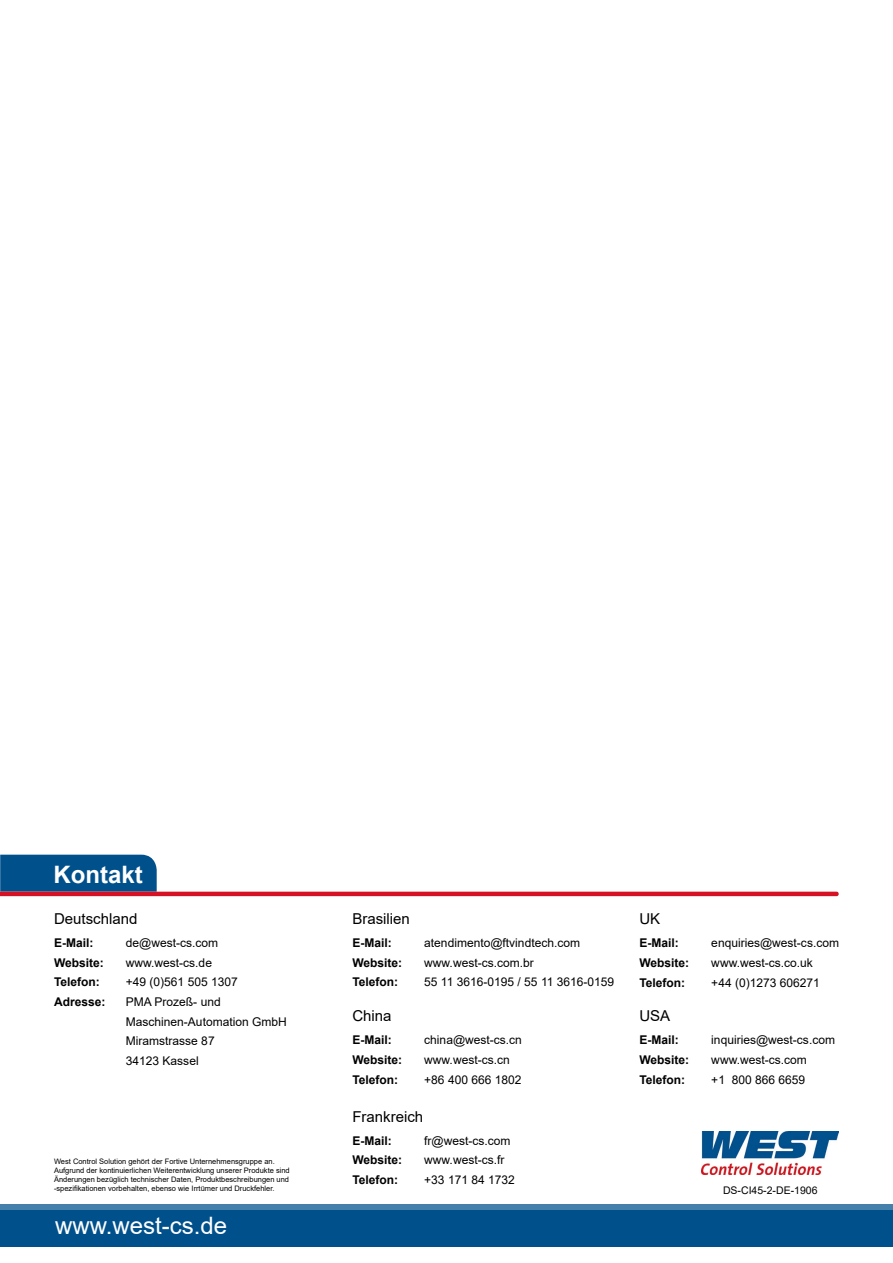
<style>
.page{position:relative;width:893px;height:1263px;background:#fff}
.page>*{position:absolute;margin:0;border:0;box-sizing:border-box;transform-origin:0 0}
.t1{font:24px "Arial";color:#fff}
.t2{font:700 24px "Arial";color:#fff}
.t3{font:15px "Arial";color:#000}
.t4{font:12px/19.6px "Arial";color:#000}
.t5{font:700 12px "Arial";color:#000}
.t6{font:10.5px "Arial";color:#000}
.t7{font:7.5px/9px "Arial";color:#000}
</style>
<div class="page">
<svg style="left:0;top:1204px;width:893px;height:7px;background:#3b79a6"></svg>
<div style="left:0;top:1211px;width:893px;height:36px;background:#00508c"></div>
<svg style="left:0;top:855px;width:839px;height:41px"></svg>
<img style="left:702px;top:1131px;width:137px;height:43px">
<h1 class="t2" style="left:53px;top:857px;width:91px">Kontakt</h1>
<p class="t3" style="left:54px;top:908px;width:85px">Deutschland</p>
<p class="t5" style="left:54px;top:934px;width:41px">E-Mail:</p>
<p class="t4" style="left:126px;top:933px;width:94px">de@west-cs.com</p>
<p class="t5" style="left:54px;top:954px;width:51px">Website:</p>
<p class="t4" style="left:126px;top:953px;width:88px">www.west-cs.de</p>
<p class="t5" style="left:54px;top:974px;width:47px">Telefon:</p>
<p class="t4" style="left:126px;top:972px;width:113px">+49 (0)561 505 1307</p>
<p class="t5" style="left:54px;top:993px;width:53px">Adresse:</p>
<p class="t4" style="left:126px;top:992px;width:162px">PMA Prozeß- und<br>Maschinen-Automation GmbH<br>Miramstrasse 87<br>34123 Kassel</p>
<p class="t7" style="left:54px;top:1157px;width:237px">West Control Solution gehört der Fortive Unternehmensgruppe an.<br>Aufgrund der kontinuierlichen Weiterentwicklung unserer Produkte sind Änderungen bezüglich technischer Daten, Produktbeschreibungen und -spezifikationen vorbehalten, ebenso wie Irrtümer und Druckfehler.</p>
<h1 class="t1" style="left:55px;top:1209px;width:174px">www.west-cs.de</h1>
<p class="t3" style="left:352px;top:908px;width:59px">Brasilien</p>
<p class="t5" style="left:352px;top:934px;width:41px">E-Mail:</p>
<p class="t4" style="left:424px;top:933px;width:157px">atendimento@ftvindtech.com</p>
<p class="t5" style="left:352px;top:954px;width:51px">Website:</p>
<p class="t4" style="left:424px;top:953px;width:111px">www.west-cs.com.br</p>
<p class="t5" style="left:352px;top:974px;width:47px">Telefon:</p>
<p class="t4" style="left:424px;top:972px;width:191px">55 11 3616-0195 / 55 11 3616-0159</p>
<p class="t3" style="left:352px;top:1005px;width:41px">China</p>
<p class="t5" style="left:352px;top:1031px;width:41px">E-Mail:</p>
<p class="t4" style="left:424px;top:1030px;width:99px">china@west-cs.cn</p>
<p class="t5" style="left:352px;top:1051px;width:51px">Website:</p>
<p class="t4" style="left:424px;top:1050px;width:87px">www.west-cs.cn</p>
<p class="t5" style="left:352px;top:1071px;width:47px">Telefon:</p>
<p class="t4" style="left:424px;top:1069px;width:99px">+86 400 666 1802</p>
<p class="t3" style="left:352px;top:1106px;width:72px">Frankreich</p>
<p class="t5" style="left:352px;top:1132px;width:41px">E-Mail:</p>
<p class="t4" style="left:424px;top:1131px;width:88px">fr@west-cs.com</p>
<p class="t5" style="left:352px;top:1152px;width:51px">Website:</p>
<p class="t4" style="left:424px;top:1150px;width:82px">www.west-cs.fr</p>
<p class="t5" style="left:352px;top:1171px;width:47px">Telefon:</p>
<p class="t4" style="left:424px;top:1170px;width:92px">+33 171 84 1732</p>
<p class="t3" style="left:639px;top:908px;width:22px">UK</p>
<p class="t5" style="left:639px;top:935px;width:41px">E-Mail:</p>
<p class="t4" style="left:711px;top:933px;width:129px">enquiries@west-cs.com</p>
<p class="t5" style="left:639px;top:954px;width:51px">Website:</p>
<p class="t4" style="left:711px;top:953px;width:103px">www.west-cs.co.uk</p>
<p class="t5" style="left:639px;top:974px;width:47px">Telefon:</p>
<p class="t4" style="left:711px;top:973px;width:110px">+44 (0)1273 606271</p>
<p class="t3" style="left:639px;top:1005px;width:32px">USA</p>
<p class="t5" style="left:639px;top:1031px;width:41px">E-Mail:</p>
<p class="t4" style="left:711px;top:1030px;width:125px">inquiries@west-cs.com</p>
<p class="t5" style="left:639px;top:1051px;width:51px">Website:</p>
<p class="t4" style="left:711px;top:1050px;width:97px">www.west-cs.com</p>
<p class="t5" style="left:639px;top:1071px;width:47px">Telefon:</p>
<p class="t4" style="left:711px;top:1069px;width:95px">+1 800 866 6659</p>
<p class="t6" style="left:723px;top:1183px;width:96px">DS-CI45-2-DE-1906</p>
</div>
